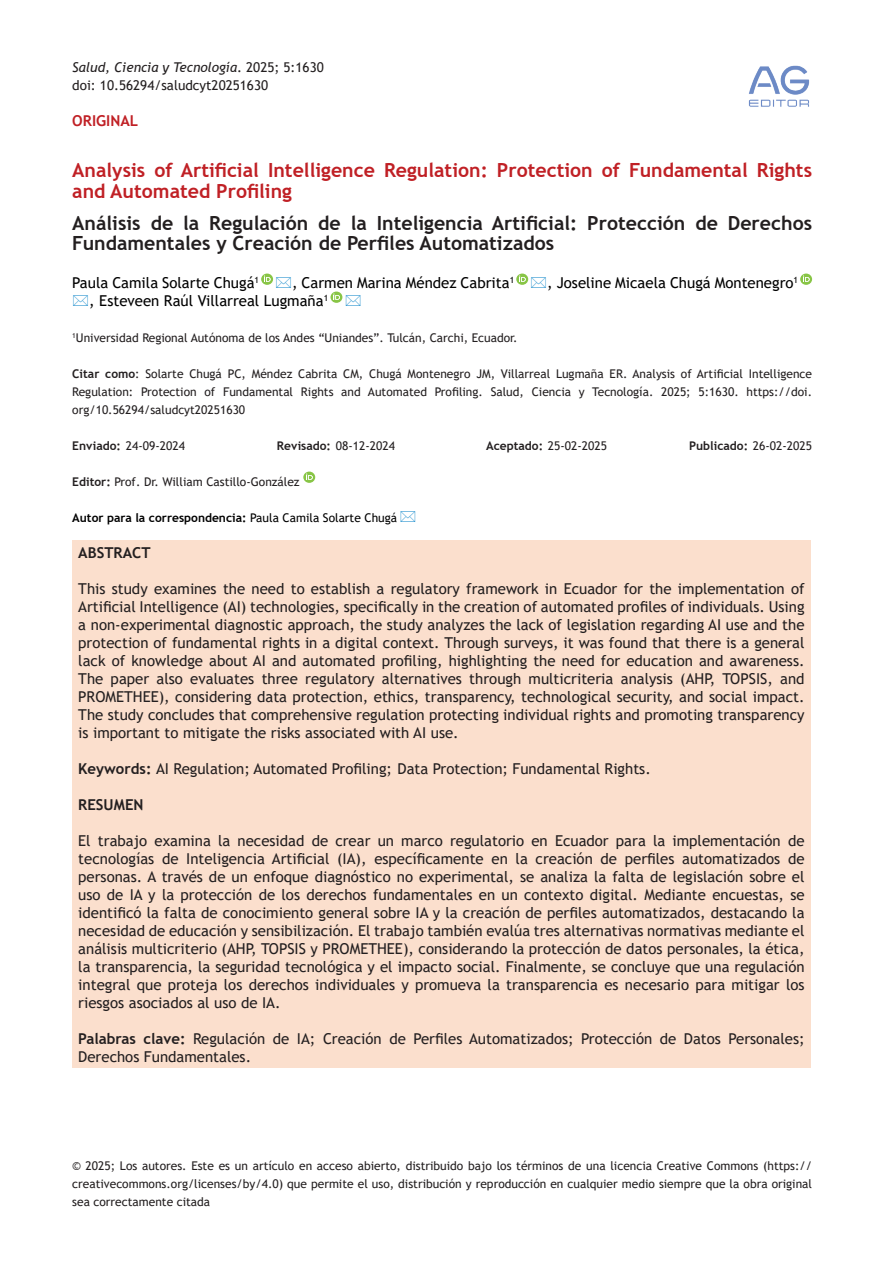
<style>
.page{position:relative;width:893px;height:1263px;background:#fff}
.page>*{position:absolute;margin:0;border:0;box-sizing:border-box;transform-origin:0 0}
.t1{font:700 19.5px/19.5px "Trebuchet MS";color:#231f20}
.t2{font:700 19.5px/21px "Trebuchet MS";color:#c02025}
.t3{font:15px/18px "Trebuchet MS";color:#231f20;text-align:justify}
.t4{font:15px "Trebuchet MS";color:#000}
.t5{font:700 15px "Trebuchet MS";color:#231f20}
.t6{font:700 15px "Trebuchet MS";color:#c02025}
.t7{font:italic 13.5px "Trebuchet MS";color:#231f20}
.t8{font:13.5px "Trebuchet MS";color:#231f20}
.t9{font:12px/18px "Trebuchet MS";color:#231f20;text-align:justify}
.t10{font:700 12px "Trebuchet MS";color:#000001}
.t11{font:700 12px "Trebuchet MS";color:#231f20}
.s1{font-style:normal}
.s2{font-weight:700}
.s3{font-weight:400}
</style>
<div class="page">
<svg style="left:800px;top:274px;width:12px;height:11px"></svg>
<div style="left:72px;top:540px;width:739px;height:528px;background:#fbdfcd"></div>
<svg style="left:303px;top:472px;width:12px;height:11px"></svg>
<img style="left:748px;top:65px;width:62px;height:42px">
<svg style="left:261px;top:274px;width:13px;height:11px"></svg>
<svg style="left:516px;top:274px;width:13px;height:11px"></svg>
<svg style="left:330px;top:292px;width:13px;height:11px"></svg>
<p class="t7" style="left:72px;top:59px;width:253px">Salud, Ciencia y Tecnología<span class="s1">. 2025; 5:1630</span></p>
<p class="t8" style="left:72px;top:77px;width:197px">doi: 10.56294/saludcyt20251630</p>
<p class="t6" style="left:72px;top:111px;width:67px">ORIGINAL</p>
<p class="t2" style="left:72px;top:159px;width:741px">Analysis of Artificial Intelligence Regulation: Protection of Fundamental Rights and Automated Profiling</p>
<p class="t1" style="left:72px;top:214px;width:741px">Análisis de la Regulación de la Inteligencia Artificial: Protección de Derechos<br>Fundamentales y Creación de Perfiles Automatizados</p>
<p class="t4" style="left:72px;top:273px;width:188px">Paula Camila Solarte Chugá<sup>1</sup></p>
<p class="t4" style="left:292px;top:273px;width:224px">, Carmen Marina Méndez Cabrita<sup>1</sup></p>
<p class="t4" style="left:547px;top:273px;width:252px">, Joseline Micaela Chugá Montenegro<sup>1</sup></p>
<p class="t4" style="left:89px;top:291px;width:240px">, Esteveen Raúl Villarreal Lugmaña<sup>1</sup></p>
<p class="t9" style="left:72px;top:329px;width:447px"><sup>1</sup>Universidad Regional Autónoma de los Andes “Uniandes”. Tulcán, Carchi, Ecuador.</p>
<p class="t9" style="left:72px;top:365px;width:741px"><span class="s2">Citar como</span>: Solarte Chugá PC, Méndez Cabrita CM, Chugá Montenegro JM, Villarreal Lugmaña ER. Analysis of Artificial Intelligence Regulation: Protection of Fundamental Rights and Automated Profiling. Salud, Ciencia y Tecnología. 2025; 5:1630. https://doi. org/10.56294/saludcyt20251630</p>
<p class="t9" style="left:72px;top:437px;width:114px"><span class="s2">Enviado:</span> 24-09-2024</p>
<p class="t9" style="left:277px;top:437px;width:120px"><span class="s2">Revisado:</span> 08-12-2024</p>
<p class="t9" style="left:486px;top:437px;width:122px"><span class="s2">Aceptado:</span> 25-02-2025</p>
<p class="t11" style="left:689px;top:438px;width:124px">Publicado: <span class="s3">26-02-2025</span></p>
<p class="t9" style="left:72px;top:473px;width:229px"><span class="s2">Editor:</span> Prof. Dr. William Castillo-González</p>
<p class="t10" style="left:72px;top:510px;width:326px">Autor para la correspondencia: <span class="s3">Paula Camila Solarte Chugá</span></p>
<p class="t5" style="left:78px;top:543px;width:74px">ABSTRACT</p>
<p class="t3" style="left:78px;top:580px;width:728px">This study examines the need to establish a regulatory framework in Ecuador for the implementation of Artificial Intelligence (AI) technologies, specifically in the creation of automated profiles of individuals. Using a non-experimental diagnostic approach, the study analyzes the lack of legislation regarding AI use and the protection of fundamental rights in a digital context. Through surveys, it was found that there is a general lack of knowledge about AI and automated profiling, highlighting the need for education and awareness.<br>The paper also evaluates three regulatory alternatives through multicriteria analysis (AHP, TOPSIS, and PROMETHEE), considering data protection, ethics, transparency, technological security, and social impact.<br>The study concludes that comprehensive regulation protecting individual rights and promoting transparency is important to mitigate the risks associated with AI use.</p>
<p class="t3" style="left:78px;top:760px;width:574px"><span class="s2">Keywords:</span> AI Regulation; Automated Profiling; Data Protection; Fundamental Rights.</p>
<p class="t5" style="left:78px;top:795px;width:67px">RESUMEN</p>
<p class="t3" style="left:78px;top:832px;width:728px">El trabajo examina la necesidad de crear un marco regulatorio en Ecuador para la implementación de tecnologías de Inteligencia Artificial (IA), específicamente en la creación de perfiles automatizados de personas. A través de un enfoque diagnóstico no experimental, se analiza la falta de legislación sobre el uso de IA y la protección de los derechos fundamentales en un contexto digital. Mediante encuestas, se identificó la falta de conocimiento general sobre IA y la creación de perfiles automatizados, destacando la necesidad de educación y sensibilización. El trabajo también evalúa tres alternativas normativas mediante el análisis multicriterio (AHP, TOPSIS y PROMETHEE), considerando la protección de datos personales, la ética, la transparencia, la seguridad tecnológica y el impacto social. Finalmente, se concluye que una regulación integral que proteja los derechos individuales y promueva la transparencia es necesario para mitigar los riesgos asociados al uso de IA.</p>
<p class="t3" style="left:78px;top:1030px;width:728px"><span class="s2">Palabras clave:</span> Regulación de IA; Creación de Perfiles Automatizados; Protección de Datos Personales;<br>Derechos Fundamentales.</p>
<p class="t9" style="left:72px;top:1157px;width:741px">© 2025; Los autores. Este es un artículo en acceso abierto, distribuido bajo los términos de una licencia Creative Commons (https:// creativecommons.org/licenses/by/4.0) que permite el uso, distribución y reproducción en cualquier medio siempre que la obra original sea correctamente citada</p>
</div>
